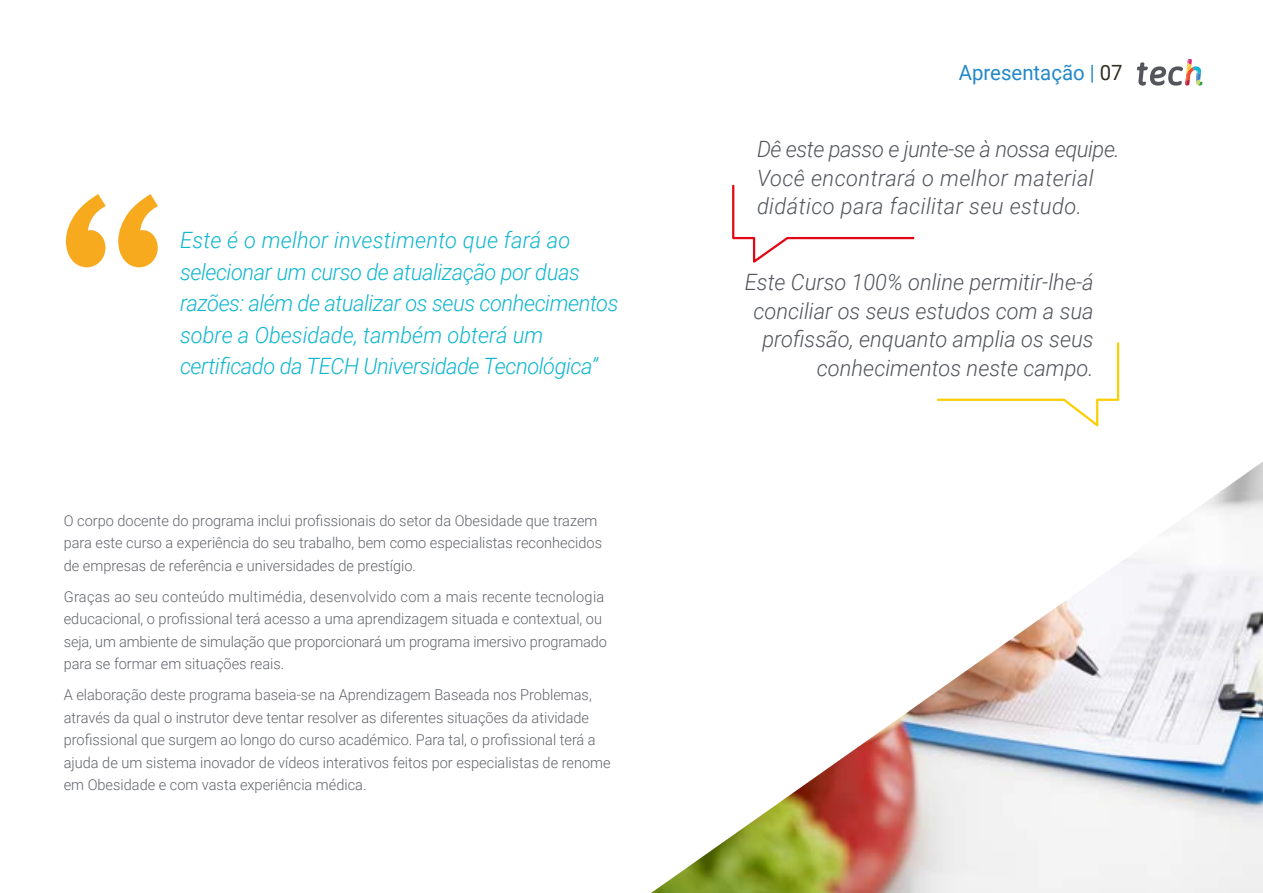
<style>
.page{position:relative;width:1263px;height:893px;background:#fff}
.page>*{position:absolute;margin:0;border:0;box-sizing:border-box;transform-origin:0 0}
.t1{font:italic 300 22.5px/31.5px "Roboto";letter-spacing:-.02em;color:#0fb6cf}
.t2{font:italic 300 22.5px/28.5px "Roboto";color:#52555b;text-align:right}
.t3{font:italic 300 22.5px/28.5px "Roboto";letter-spacing:.02em;color:#52555b}
.t4{font:21px "Roboto";color:#2488c9}
.t5{font:300 15px/22.5px "Roboto";color:#61646a}
.s1{color:#312e20}
</style>
<div class="page">
<svg style="left:66px;top:194px;width:92px;height:73px"></svg>
<svg style="left:937px;top:342px;width:183px;height:85px"></svg>
<img style="left:651px;top:462px;width:612px;height:431px">
<svg style="left:732px;top:185px;width:183px;height:78px"></svg>
<svg style="left:1137px;top:59px;width:65px;height:27px"></svg>
<h1 class="t1" style="left:180px;top:224px;width:440px">Este é o melhor investimento que fará ao selecionar um curso de atualização por duas razões: além de atualizar os seus conhecimentos sobre a Obesidade, também obterá um certificado da TECH Universidade Tecnológica”</h1>
<p class="t5" style="left:64px;top:509px;width:540px">O corpo docente do programa inclui profissionais do setor da Obesidade que trazem para este curso a experiência do seu trabalho, bem como especialistas reconhecidos de empresas de referência e universidades de prestígio.</p>
<p class="t5" style="left:64px;top:585px;width:545px">Graças ao seu conteúdo multimédia, desenvolvido com a mais recente tecnologia educacional, o profissional terá acesso a uma aprendizagem situada e contextual, ou seja, um ambiente de simulação que proporcionará um programa imersivo programado para se formar em situações reais.</p>
<p class="t5" style="left:64px;top:683px;width:548px">A elaboração deste programa baseia-se na Aprendizagem Baseada nos Problemas, através da qual o instrutor deve tentar resolver as diferentes situações da atividade profissional que surgem ao longo do curso académico. Para tal, o profissional terá a ajuda de um sistema inovador de vídeos interativos feitos por especialistas de renome em Obesidade e com vasta experiência médica.</p>
<h2 class="t4" style="left:959px;top:57px;width:165px">Apresentação | <span class="s1">07</span></h2>
<h1 class="t3" style="left:757px;top:134px;width:364px">Dê este passo e junte-se à nossa equipe.<br>Você encontrará o melhor material didático para facilitar seu estudo.</h1>
<h1 class="t2" style="left:745px;top:267px;width:350px">Este Curso 100% online permitir-lhe-á conciliar os seus estudos com a sua profissão, enquanto amplia os seus conhecimentos neste campo.</h1>
</div>
